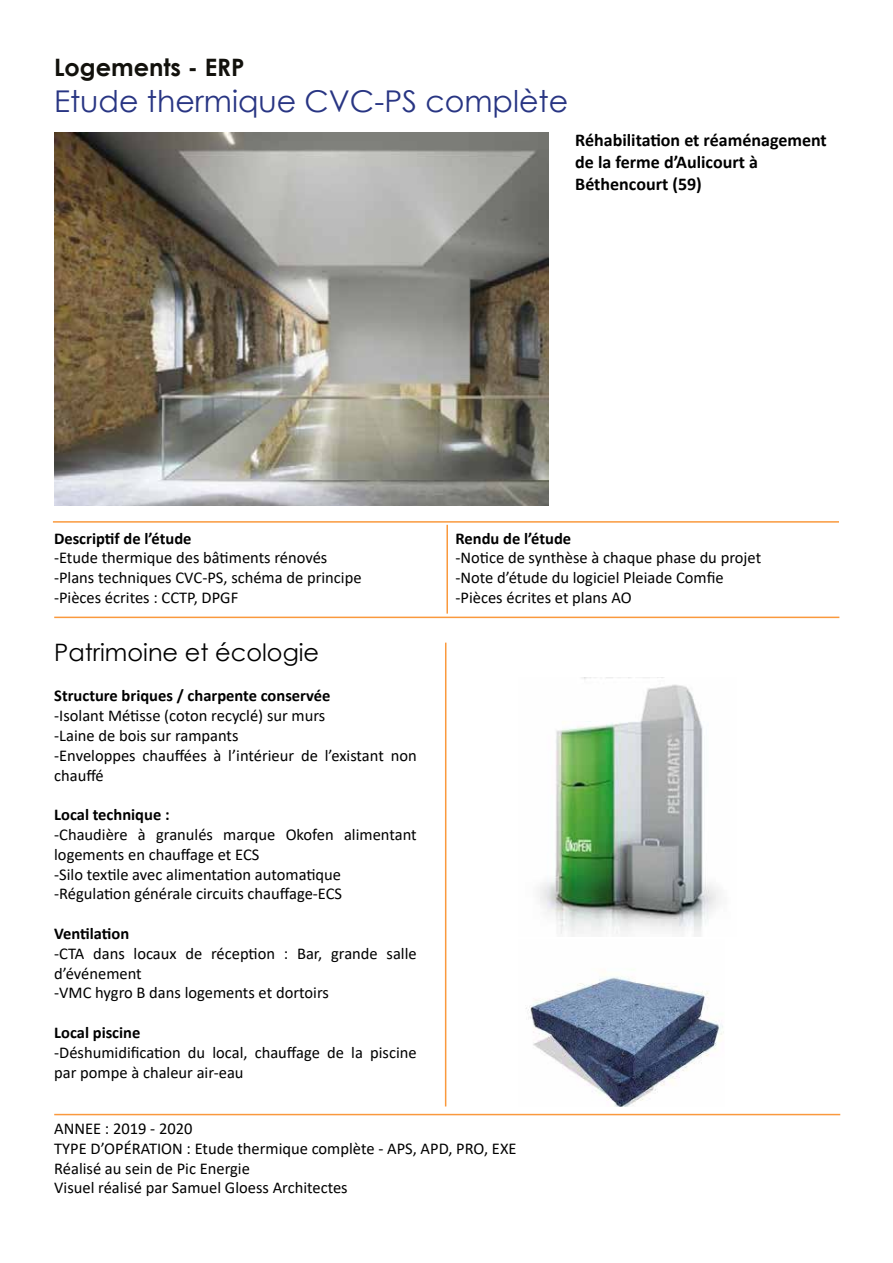
<style>
.page{position:relative;width:893px;height:1263px;background:#fff}
.page>*{position:absolute;margin:0;border:0;box-sizing:border-box;transform-origin:0 0}
.t1{font:30px "Century Gothic";color:#283583}
.t2{font:24px "Century Gothic";color:#000}
.t3{font:700 24px "Century Gothic";color:#12110c}
.t4{font:700 18px/21.6px "Calibri";color:#000}
.t5{font:16.5px/19.8px "Calibri";color:#000}
.t6{font:700 16.5px "Calibri";color:#000}
</style>
<div class="page">
<hr style="left:54px;top:617px;width:785px;height:1px;background:#fa993d">
<hr style="left:445px;top:643px;width:1px;height:463px;background:#fa993d">
<hr style="left:53px;top:521px;width:786px;height:2px;background:#fa993d">
<hr style="left:54px;top:1114px;width:786px;height:1px;background:#fa993d">
<hr style="left:446px;top:525px;width:2px;height:89px;background:#fa993d">
<img style="left:54px;top:133px;width:494px;height:372px">
<img style="left:540px;top:678px;width:179px;height:259px">
<img style="left:526px;top:969px;width:198px;height:137px">
<h2 class="t3" style="left:54px;top:49px;width:192px">Logements - ERP</h2>
<h1 class="t1" style="left:54px;top:80px;width:516px">Etude thermique CVC-PS complète</h1>
<p class="t4" style="left:575px;top:129px;width:253px">Réhabilitation et réaménagement de la ferme d’Aulicourt à<br>Béthencourt (59)</p>
<p class="t6" style="left:54px;top:526px;width:139px">Descriptif de l’étude</p>
<p class="t5" style="left:54px;top:548px;width:309px">-Etude thermique des bâtiments rénovés -Plans techniques CVC-PS, schéma de principe -Pièces écrites : CCTP, DPGF</p>
<h2 class="t2" style="left:54px;top:635px;width:266px">Patrimoine et écologie</h2>
<p class="t6" style="left:54px;top:684px;width:278px">Structure briques / charpente conservée</p>
<p class="t5" style="left:54px;top:705px;width:364px">-Isolant Métisse (coton recyclé) sur murs<br>-Laine de bois sur rampants<br>-Enveloppes chauffées à l’intérieur de l’existant non chauffé</p>
<p class="t6" style="left:54px;top:803px;width:117px">Local technique :</p>
<p class="t5" style="left:54px;top:824px;width:364px">-Chaudière à granulés marque Okofen alimentant logements en chauffage et ECS<br>-Silo textile avec alimentation automatique -Régulation générale circuits chauffage-ECS</p>
<p class="t6" style="left:54px;top:922px;width:77px">Ventilation</p>
<p class="t5" style="left:54px;top:943px;width:364px">-CTA dans locaux de réception : Bar, grande salle d’événement<br>-VMC hygro B dans logements et dortoirs</p>
<p class="t6" style="left:54px;top:1021px;width:88px">Local piscine</p>
<p class="t5" style="left:54px;top:1042px;width:364px">-Déshumidification du local, chauffage de la piscine par pompe à chaleur air-eau</p>
<p class="t6" style="left:455px;top:526px;width:117px">Rendu de l’étude</p>
<p class="t5" style="left:455px;top:548px;width:307px">-Notice de synthèse à chaque phase du projet -Note d’étude du logiciel Pleiade Comfie -Pièces écrites et plans AO</p>
<p class="t5" style="left:54px;top:1118px;width:464px">ANNEE : 2019 - 2020<br>TYPE D’OPÉRATION : Etude thermique complète - APS, APD, PRO, EXE Réalisé au sein de Pic Energie<br>Visuel réalisé par Samuel Gloess Architectes</p>
</div>
